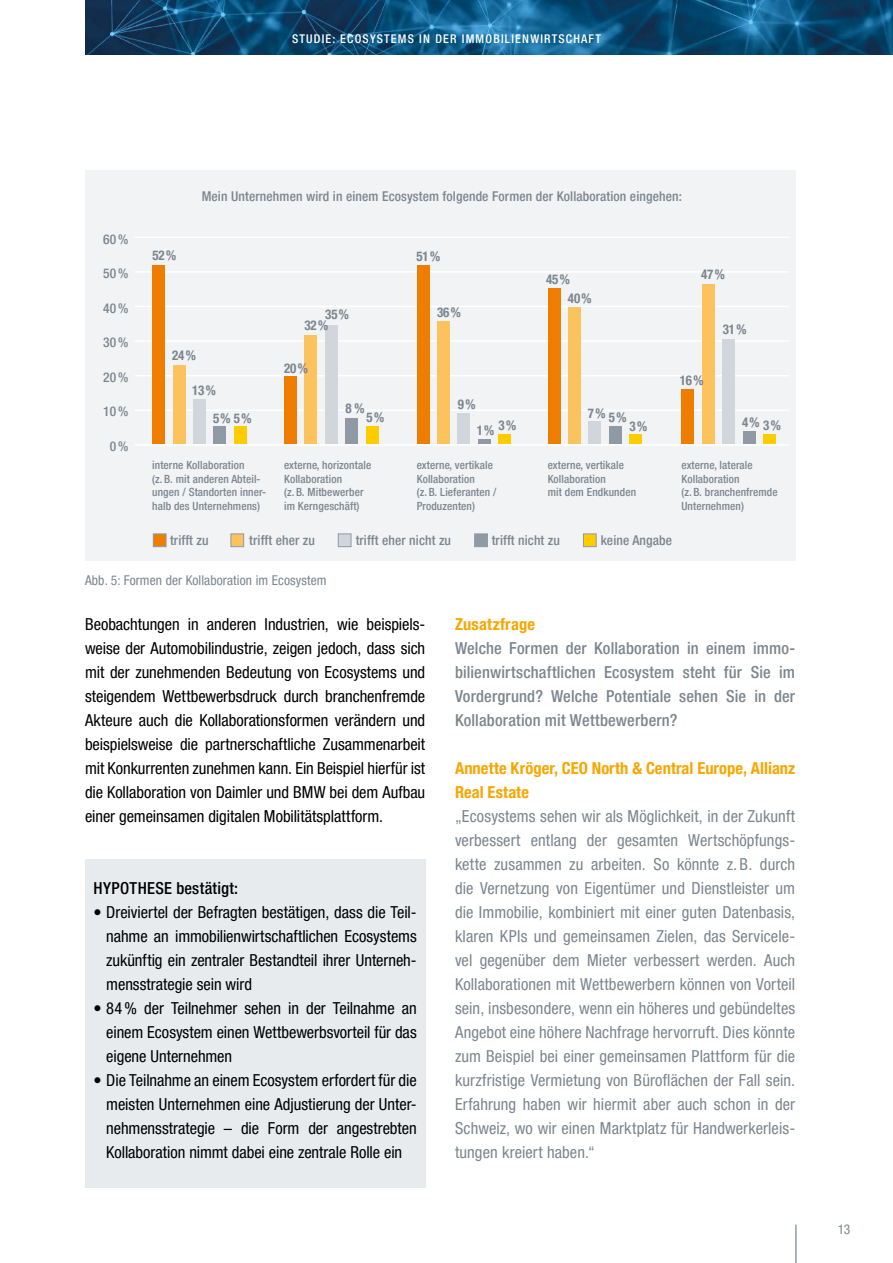
<style>
.page{position:relative;width:893px;height:1263px;background:#fff}
.page>*{position:absolute;margin:0;border:0;box-sizing:border-box;transform-origin:0 0}
.t1{font:condensed 16.5px/24px "Helvetica Neue LT Pro";letter-spacing:-.005em;color:#000;text-align:justify}
.t2{font:condensed 16.5px/24px "Helvetica Neue LT Pro";letter-spacing:.005em;color:#7c868f;text-align:justify}
.t3{font:500 condensed 16.5px/24px "Helvetica Neue LT Pro";letter-spacing:.01em;color:#7c868f;text-align:justify}
.t4{font:700 condensed 16.5px/24px "Helvetica Neue LT Pro";letter-spacing:.005em;color:#f7a600}
.t5{font:500 condensed 16.5px "Helvetica Neue LT Pro";letter-spacing:.015em;color:#000}
.t6{font:500 condensed 13.5px "Helvetica Neue LT Pro";letter-spacing:.01em;color:#7c868f}
.t7{font:700 condensed 13.5px/18.6px "Helvetica Neue LT Pro";letter-spacing:-.01em;color:#7c868f;scale:.96 1}
.t8{font:condensed 13.5px "Helvetica Neue LT Pro";letter-spacing:.01em;color:#7c868f}
.t9{font:500 condensed 12px "Helvetica Neue LT Pro";letter-spacing:.1em;color:#fff}
.t10{font:500 condensed 11.25px/13.5px "Helvetica Neue LT Pro";letter-spacing:.01em;color:#7c868f}
</style>
<div class="page">
<img style="left:85px;top:0;width:808px;height:54px">
<div style="left:85px;top:859px;width:340px;height:329px;background:#e8ebee"></div>
<hr style="left:795px;top:1225px;width:2px;height:38px;background:#8f9aa4">
<div style="left:85px;top:170px;width:710px;height:391px;background:#f1f3f5"></div>
<hr style="left:135px;top:237px;width:654px;height:1px;background:#fff">
<hr style="left:135px;top:271px;width:654px;height:2px;background:#fff">
<hr style="left:135px;top:306px;width:654px;height:1px;background:#fff">
<hr style="left:135px;top:340px;width:654px;height:2px;background:#fff">
<hr style="left:135px;top:375px;width:654px;height:1px;background:#fff">
<hr style="left:135px;top:410px;width:654px;height:1px;background:#fff">
<hr style="left:135px;top:444px;width:654px;height:2px;background:#fff">
<div style="left:681px;top:389px;width:13px;height:54px;background:#ef7d00"></div>
<div style="left:702px;top:284px;width:13px;height:159px;background:#fbc25e"></div>
<div style="left:722px;top:339px;width:13px;height:104px;background:#d1d6dc"></div>
<div style="left:743px;top:431px;width:12px;height:12px;background:#8f9aa4"></div>
<div style="left:763px;top:434px;width:13px;height:9px;background:#fc0"></div>
<div style="left:548px;top:288px;width:12px;height:155px;background:#ef7d00"></div>
<div style="left:568px;top:307px;width:13px;height:136px;background:#fbc25e"></div>
<div style="left:588px;top:421px;width:13px;height:22px;background:#d1d6dc"></div>
<div style="left:609px;top:426px;width:13px;height:17px;background:#8f9aa4"></div>
<div style="left:629px;top:434px;width:13px;height:9px;background:#fc0"></div>
<div style="left:417px;top:265px;width:12px;height:178px;background:#ef7d00"></div>
<div style="left:437px;top:321px;width:13px;height:122px;background:#fbc25e"></div>
<div style="left:458px;top:413px;width:12px;height:30px;background:#d1d6dc"></div>
<hr style="left:478px;top:439px;width:13px;height:4px;background:#8f9aa4">
<div style="left:498px;top:434px;width:13px;height:9px;background:#fc0"></div>
<div style="left:284px;top:376px;width:13px;height:67px;background:#ef7d00"></div>
<div style="left:304px;top:335px;width:13px;height:108px;background:#fbc25e"></div>
<div style="left:325px;top:325px;width:13px;height:118px;background:#d1d6dc"></div>
<div style="left:345px;top:418px;width:13px;height:25px;background:#8f9aa4"></div>
<div style="left:366px;top:426px;width:12px;height:17px;background:#fc0"></div>
<div style="left:152px;top:265px;width:13px;height:178px;background:#ef7d00"></div>
<div style="left:173px;top:365px;width:12px;height:78px;background:#fbc25e"></div>
<div style="left:193px;top:399px;width:13px;height:44px;background:#d1d6dc"></div>
<div style="left:213px;top:426px;width:13px;height:17px;background:#8f9aa4"></div>
<div style="left:234px;top:426px;width:13px;height:17px;background:#fc0"></div>
<div style="left:153px;top:534px;width:13px;height:13px;background:#ef7d00;border:1px solid #8f9aa4"></div>
<div style="left:338px;top:534px;width:13px;height:13px;background:#d1d6dc;border:1px solid #8f9aa4"></div>
<div style="left:474px;top:534px;width:14px;height:13px;background:#8f9aa4;border:1px solid #8f9aa4"></div>
<div style="left:231px;top:534px;width:13px;height:13px;background:#fbc25e;border:1px solid #8f9aa4"></div>
<div style="left:583px;top:534px;width:13px;height:13px;background:#fc0;border:1px solid #8f9aa4"></div>
<p class="t9" style="left:292px;top:31px;width:310px">STUDIE: ECOSYSTEMS IN DER IMMOBILIENWIRTSCHAFT</p>
<p class="t6" style="left:103px;top:231px;width:27px">60%</p>
<p class="t6" style="left:103px;top:265px;width:27px">50%</p>
<p class="t6" style="left:103px;top:300px;width:27px">40%</p>
<p class="t6" style="left:103px;top:334px;width:27px">30%</p>
<p class="t6" style="left:103px;top:369px;width:27px">20%</p>
<p class="t6" style="left:103px;top:403px;width:27px">10%</p>
<p class="t6" style="left:110px;top:438px;width:20px">0%</p>
<p class="t7" style="left:152px;top:246px;width:26px">52%</p>
<p class="t6" style="left:202px;top:188px;width:482px">Mein Unternehmen wird in einem Ecosystem folgende Formen der Kollaboration eingehen:</p>
<p class="t7" style="left:325px;top:305px;width:26px">35%</p>
<p class="t7" style="left:304px;top:316px;width:26px">32%</p>
<p class="t7" style="left:416px;top:247px;width:26px">51%</p>
<p class="t7" style="left:437px;top:303px;width:26px">36%</p>
<p class="t7" style="left:568px;top:270px;width:26px;text-indent:-22px">45%<br>40%</p>
<p class="t7" style="left:172px;top:346px;width:26px">24%</p>
<p class="t7" style="left:701px;top:265px;width:26px">47%</p>
<p class="t7" style="left:723px;top:320px;width:26px">31%</p>
<p class="t7" style="left:192px;top:381px;width:26px">13%</p>
<p class="t7" style="left:213px;top:409px;width:42px">5%5%</p>
<p class="t7" style="left:284px;top:359px;width:26px">20%</p>
<p class="t7" style="left:345px;top:399px;width:21px">8 %</p>
<p class="t7" style="left:367px;top:408px;width:20px">5%</p>
<p class="t7" style="left:458px;top:395px;width:20px">9%</p>
<p class="t7" style="left:477px;top:419px;width:43px">1% 3%</p>
<p class="t7" style="left:588px;top:406px;width:42px">7% 5%</p>
<p class="t7" style="left:630px;top:417px;width:20px">3%</p>
<p class="t7" style="left:680px;top:371px;width:26px">16%</p>
<p class="t7" style="left:742px;top:414px;width:42px">4% 3%</p>
<p class="t10" style="left:152px;top:458px;width:115px">interne Kollaboration<br>(z. B. mit anderen Abteil&shy;ungen / Standorten inner&shy;halb des Unternehmens)</p>
<p class="t10" style="left:284px;top:458px;width:89px">externe, horizontale<br>Kollaboration<br>(z. B. Mitbewerber im Kerngeschäft)</p>
<p class="t10" style="left:417px;top:458px;width:81px">externe, vertikale<br>Kollaboration<br>(z. B. Lieferanten /<br>Produzenten)</p>
<p class="t10" style="left:548px;top:458px;width:90px">externe, vertikale<br>Kollaboration<br>mit dem Endkunden</p>
<p class="t10" style="left:681px;top:458px;width:98px">externe, laterale<br>Kollaboration<br>(z. B. branchenfremde<br>Unternehmen)</p>
<p class="t6" style="left:170px;top:532px;width:40px">trifft zu</p>
<p class="t6" style="left:249px;top:532px;width:67px">trifft eher zu</p>
<p class="t6" style="left:356px;top:532px;width:97px">trifft eher nicht zu</p>
<p class="t6" style="left:492px;top:532px;width:70px">trifft nicht zu</p>
<p class="t6" style="left:601px;top:532px;width:73px">keine Angabe</p>
<p class="t8" style="left:85px;top:573px;width:243px">Abb. 5: Formen der Kollaboration im Ecosystem</p>
<p class="t1" style="left:85px;top:612px;width:342px">Beobachtungen in anderen Industrien, wie beispiels&shy;weise der Automobilindustrie, zeigen jedoch, dass sich mit der zunehmenden Bedeutung von Ecosystems und steigendem Wettbewerbsdruck durch branchenfremde Akteure auch die Kollaborationsformen verändern und beispielsweise die partnerschaftliche Zusammenarbeit mit Konkurrenten zunehmen kann. Ein Beispiel hierfür ist die Kollaboration von Daimler und BMW bei dem Aufbau einer gemeinsamen digitalen Mobilitätsplattform.</p>
<p class="t5" style="left:94px;top:878px;width:146px">HYPOTHESE bestätigt:</p>
<p class="t1" style="left:106px;top:900px;width:312px;text-indent:-13px">• Dreiviertel der Befragten bestätigen, dass die Teil&shy;nahme an immobilienwirtschaftlichen Ecosystems zukünftig ein zentraler Bestandteil ihrer Unterneh&shy;mensstrategie sein wird</p>
<p class="t1" style="left:106px;top:996px;width:312px;text-indent:-13px">• 84% der Teilnehmer sehen in der Teilnahme an einem Ecosystem einen Wettbewerbsvorteil für das eigene Unternehmen</p>
<p class="t1" style="left:106px;top:1068px;width:312px;text-indent:-13px">• Die Teilnahme an einem Ecosystem erfordert für die meisten Unternehmen eine Adjustierung der Unter&shy;nehmensstrategie – die Form der angestrebten Kollaboration nimmt dabei eine zentrale Rolle ein</p>
<p class="t4" style="left:455px;top:612px;width:82px">Zusatzfrage</p>
<p class="t3" style="left:455px;top:636px;width:342px">Welche Formen der Kollaboration in einem immo&shy;bilienwirtschaftlichen Ecosystem steht für Sie im Vordergrund? Welche Potentiale sehen Sie in der Kollaboration mit Wettbewerbern?</p>
<p class="t4" style="left:455px;top:756px;width:342px">Annette Kröger, CEO North &amp; Central Europe, Allianz<br>Real Estate</p>
<p class="t2" style="left:455px;top:804px;width:342px">„Ecosystems sehen wir als Möglichkeit, in der Zukunft verbessert entlang der gesamten Wertschöpfungs&shy;kette zusammen zu arbeiten. So könnte z. B. durch die Vernetzung von Eigentümer und Dienstleister um die Immobilie, kombiniert mit einer guten Datenbasis, klaren KPIs und gemeinsamen Zielen, das Servicele&shy;vel gegenüber dem Mieter verbessert werden. Auch Kollaborationen mit Wettbewerbern können von Vorteil sein, insbesondere, wenn ein höheres und gebündeltes Angebot eine höhere Nachfrage hervorruft. Dies könnte zum Beispiel bei einer gemeinsamen Plattform für die kurzfristige Vermietung von Büroflächen der Fall sein.<br>Erfahrung haben wir hiermit aber auch schon in der Schweiz, wo wir einen Marktplatz für Handwerkerleis&shy;tungen kreiert haben.“</p>
<p class="t8" style="left:838px;top:1221px;width:14px">13</p>
</div>
